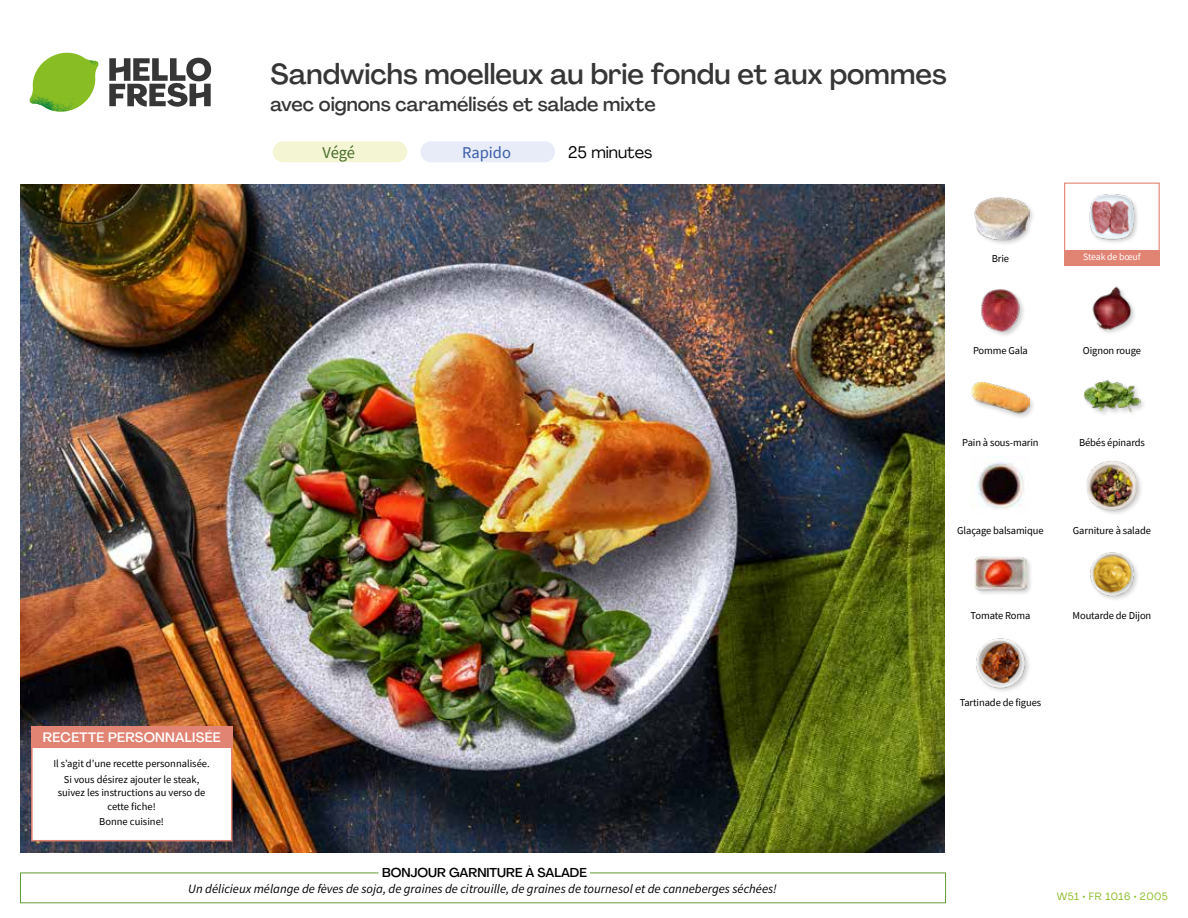
<style>
.page{position:relative;width:1188px;height:918px;background:#fff}
.page>*{position:absolute;margin:0;border:0;box-sizing:border-box;transform-origin:0 0}
.t1{font:500 28.5px "Agrandir";color:#373636}
.t2{font:500 19.5px "Agrandir";color:#373636}
.t3{font:16.5px "Agrandir";color:#000}
.t4{font:16.5px "Source Sans Pro";color:#3a5ba7}
.t5{font:16.5px "Source Sans Pro";color:#4a6c2a}
.t6{font:500 13.5px "Agrandir";letter-spacing:.02em;color:#fff}
.t7{font:italic 12.75px "Source Sans Pro";color:#000}
.t8{font:500 12.75px "Agrandir";color:#000}
.t9{font:10.5px/15.6px "Source Sans Pro";letter-spacing:-.01em;color:#000;text-align:center}
.t10{font:10.5px "Agrandir";letter-spacing:.05em;color:#89bd24}
.t11{font:9.75px "Source Sans Pro";letter-spacing:-.01em;color:#fff}
</style>
<div class="page">
<svg style="left:109px;top:57px;width:102px;height:50px"></svg>
<svg style="left:34px;top:53px;width:62px;height:40px"></svg>
<img style="left:67px;top:53px;width:32px;height:26px">
<img style="left:33px;top:75px;width:59px;height:11px">
<img style="left:29px;top:79px;width:61px;height:33px">
<img style="left:65px;top:86px;width:27px;height:25px">
<img style="left:21px;top:184px;width:924px;height:668px">
<div style="left:421px;top:141px;width:134px;height:21px;background:#e7ecf8;border-radius:10px"></div>
<div style="left:273px;top:141px;width:134px;height:21px;background:#f3f5d3;border-radius:10px"></div>
<img style="left:976px;top:638px;width:53px;height:53px">
<img style="left:1090px;top:552px;width:48px;height:48px">
<div style="left:974px;top:556px;width:59px;height:41px;background:#000;opacity:.2"></div>
<img style="left:975px;top:556px;width:51px;height:41px">
<div style="left:1086px;top:459px;width:58px;height:58px;background:#000;opacity:.2"></div>
<img style="left:1087px;top:460px;width:50px;height:50px">
<img style="left:977px;top:462px;width:47px;height:47px">
<div style="left:1083px;top:379px;width:64px;height:40px;background:#000;opacity:.2"></div>
<img style="left:1083px;top:379px;width:58px;height:40px">
<div style="left:971px;top:380px;width:65px;height:40px;background:#000;opacity:.2"></div>
<img style="left:972px;top:380px;width:57px;height:40px">
<img style="left:1092px;top:286px;width:43px;height:47px">
<div style="left:981px;top:288px;width:45px;height:51px;background:#000;opacity:.2"></div>
<img style="left:981px;top:288px;width:42px;height:45px">
<img style="left:1089px;top:194px;width:49px;height:49px">
<div style="left:973px;top:196px;width:62px;height:50px;background:#000;opacity:.2"></div>
<img style="left:973px;top:196px;width:56px;height:45px">
<div style="left:1064px;top:183px;width:96px;height:72px;border:1px solid #e28474"></div>
<div style="left:1064px;top:250px;width:96px;height:16px;background:#e28474"></div>
<div style="left:31px;top:726px;width:201px;height:115px;background:#fff;border:2px solid #e28474"></div>
<div style="left:31px;top:726px;width:202px;height:22px;background:#e28474"></div>
<h1 class="t1" style="left:271px;top:56px;width:678px">Sandwichs moelleux au brie fondu et aux pommes</h1>
<h2 class="t2" style="left:271px;top:92px;width:387px">avec oignons caramélisés et salade mixte</h2>
<h3 class="t3" style="left:568px;top:142px;width:86px">25 minutes</h3>
<h3 class="t5" style="left:322px;top:142px;width:34px">Végé</h3>
<h3 class="t4" style="left:462px;top:142px;width:50px">Rapido</h3>
<p class="t6" style="left:43px;top:729px;width:179px">RECETTE PERSONNALISÉE</p>
<p class="t9" style="left:53px;top:756px;width:158px">Il s’agit d’une recette personnalisée.<br>Si vous désirez ajouter le steak,</p>
<p class="t9" style="left:58px;top:786px;width:149px;line-height:13.5px">suivez les instructions au verso de cette fiche!</p>
<p class="t9" style="left:99px;top:814px;width:66px">Bonne cuisine!</p>
<p class="t8" style="left:382px;top:864px;width:206px">BONJOUR GARNITURE À SALADE</p>
<p class="t7" style="left:188px;top:881px;width:590px">Un délicieux mélange de fèves de soja, de graines de citrouille, de graines de tournesol et de canneberges séchées!</p>
<p class="t9" style="left:992px;top:250px;width:19px">Brie</p>
<p class="t11" style="left:1083px;top:251px;width:59px">Steak de bœuf</p>
<p class="t9" style="left:973px;top:343px;width:56px">Pomme Gala</p>
<p class="t9" style="left:1083px;top:343px;width:60px">Oignon rouge</p>
<p class="t9" style="left:962px;top:435px;width:78px">Pain à sous-marin</p>
<p class="t9" style="left:1079px;top:435px;width:67px">Bébés épinards</p>
<p class="t9" style="left:957px;top:522px;width:88px">Glaçage balsamique</p>
<p class="t9" style="left:1073px;top:522px;width:80px">Garniture à salade</p>
<p class="t9" style="left:971px;top:608px;width:61px">Tomate Roma</p>
<p class="t9" style="left:1073px;top:608px;width:80px">Moutarde de Dijon</p>
<p class="t9" style="left:960px;top:694px;width:83px">Tartinade de figues</p>
<p class="t10" style="left:1057px;top:890px;width:113px">W51 • FR 1016 • 2005</p>
</div>
